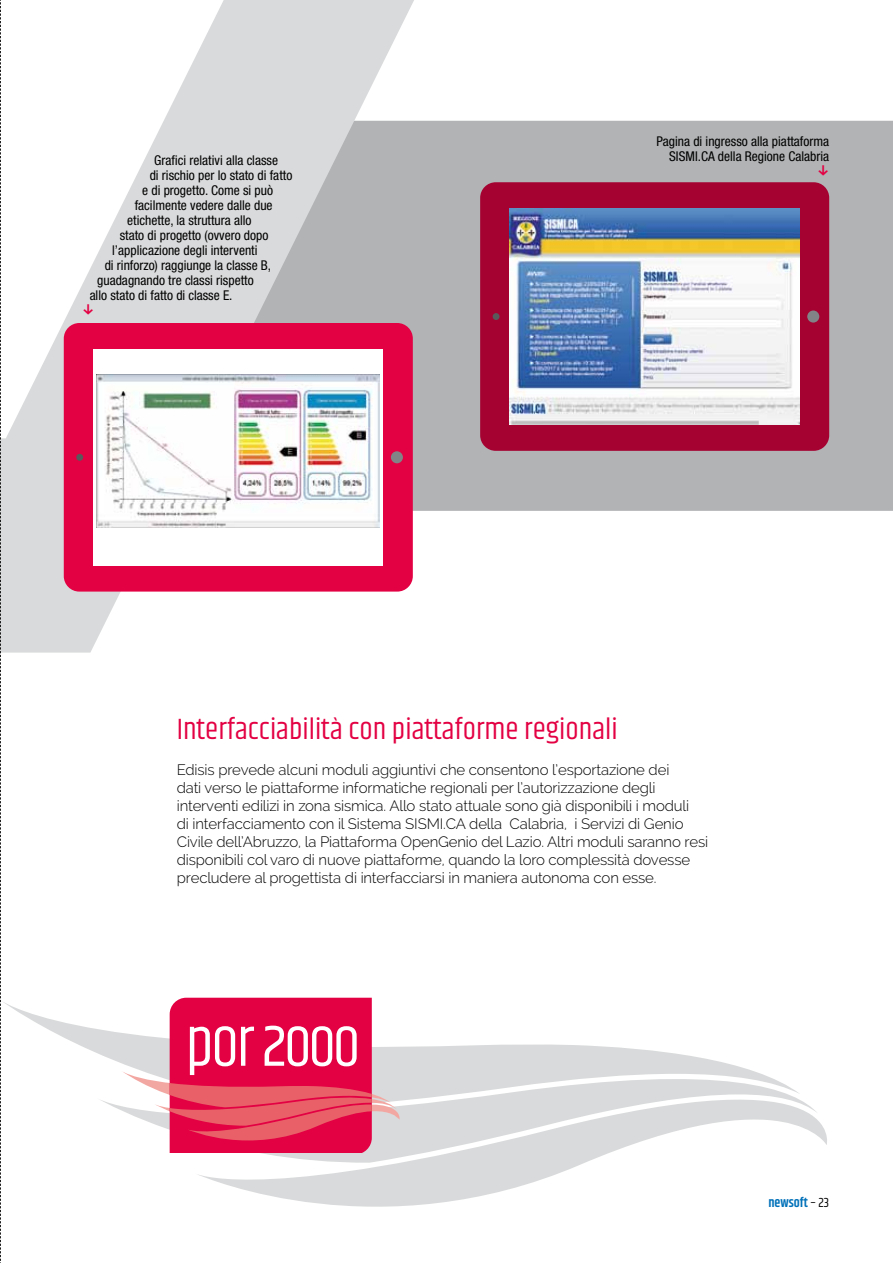
<style>
.page{position:relative;width:893px;height:1263px;background:#fff}
.page>*{position:absolute;margin:0;border:0;box-sizing:border-box;transform-origin:0 0}
.t1{font:30px "Khand";color:#e30043}
.t2{font:16.5px "FF Dingbests";color:#e30043}
.t3{font:300 15px/18px "Raleway";letter-spacing:-.01em;color:#000}
.t4{font:condensed 13.5px/15px "Helvetica Neue";color:#000;text-align:right}
.t5{font:600 13.5px "Khand";color:#0071b9}
.s1{font-weight:400;color:#000}
</style>
<div class="page">
<div style="left:414px;top:121px;width:479px;height:390px;background:#b1b3b4"></div>
<svg style="left:1px;top:0;width:413px;height:653px;fill:#d9dadb"></svg>
<div style="left:480px;top:182px;width:349px;height:269px;background:#a50232;border-radius:15px"></div>
<img style="left:510px;top:208px;width:289px;height:217px">
<div style="left:493px;top:313px;width:6px;height:7px;background:#59595b;border-radius:50%"></div>
<div style="left:807px;top:310px;width:12px;height:13px;background:#828386;border-radius:50%"></div>
<svg style="left:198px;top:1100px;width:629px;height:107px"></svg>
<svg style="left:3px;top:1002px;width:797px;height:106px"></svg>
<svg style="left:122px;top:998px;width:281px;height:155px"></svg>
<div style="left:64px;top:323px;width:349px;height:269px;background:#e30043;border-radius:15px"></div>
<div style="left:93px;top:349px;width:290px;height:216px;background:#fff"></div>
<img style="left:97px;top:374px;width:283px;height:153px">
<div style="left:76px;top:454px;width:7px;height:7px;background:#59595b;border-radius:50%"></div>
<div style="left:391px;top:451px;width:12px;height:12px;background:#828386;border-radius:50%"></div>
<svg style="left:0;top:0;width:1px;height:1263px"></svg>
<p class="t4" style="left:154px;top:153px;width:125px">Grafici relativi alla classe</p>
<p class="t4" style="left:150px;top:168px;width:144px">di rischio per lo stato di fatto</p>
<p class="t4" style="left:142px;top:183px;width:132px">e di progetto. Come si può</p>
<p class="t4" style="left:135px;top:198px;width:139px">facilmente vedere dalle due</p>
<p class="t4" style="left:127px;top:213px;width:126px">etichette, la struttura allo</p>
<p class="t4" style="left:120px;top:228px;width:150px">stato di progetto (ovvero dopo</p>
<p class="t4" style="left:112px;top:243px;width:147px">l’applicazione degli interventi</p>
<p class="t4" style="left:105px;top:258px;width:168px">di rinforzo) raggiunge la classe B,</p>
<p class="t4" style="left:97px;top:273px;width:158px">guadagnando tre classi rispetto</p>
<p class="t4" style="left:90px;top:288px;width:144px">allo stato di fatto di classe E.</p>
<p class="t2" style="left:82px;top:301px;width:14px">g</p>
<p class="t4" style="left:656px;top:134px;width:174px">Pagina di ingresso alla piattaforma<br>SISMI.CA della Regione Calabria</p>
<p class="t2" style="left:817px;top:162px;width:14px">g</p>
<h1 class="t1" style="left:177px;top:711px;width:442px">Interfacciabilità con piattaforme regionali</h1>
<p class="t3" style="left:177px;top:760px;width:533px">Edisis prevede alcuni moduli aggiuntivi che consentono l’esportazione dei<br>dati verso le piattaforme informatiche regionali per l’autorizzazione degli interventi edilizi in zona sismica. Allo stato attuale sono già disponibili i moduli<br>di interfacciamento con il Sistema SISMI.CA della Calabria, i Servizi di Genio Civile dell’Abruzzo, la Piattaforma OpenGenio del Lazio. Altri moduli saranno resi disponibili col varo di nuove piattaforme, quando la loro complessità dovesse precludere al progettista di interfacciarsi in maniera autonoma con esse.</p>
<p class="t5" style="left:768px;top:1193px;width:62px">newsoft <span class="s1">– 23</span></p>
</div>
